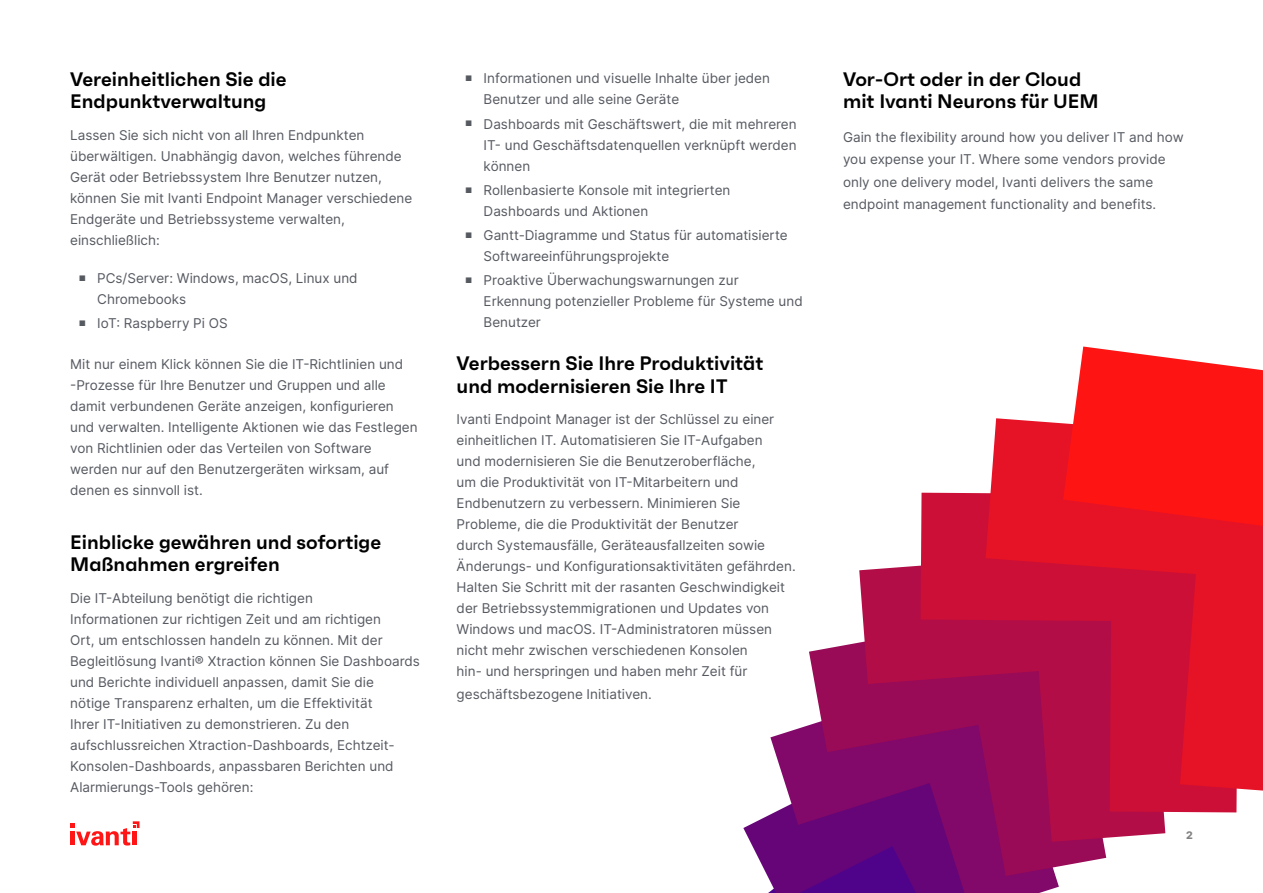
<style>
.page{position:relative;width:1263px;height:893px;background:#fff}
.page>*{position:absolute;margin:0;border:0;box-sizing:border-box;transform-origin:0 0}
.t1{font:600 19.5px/22.5px "Faktum";color:#000}
.t2{font:13.5px/21px "Inter";color:#555960}
.t3{font:800 10.5px "Inter";color:#848182}
</style>
<div class="page">
<svg style="left:70px;top:821px;width:69px;height:25px"></svg>
<svg style="left:743px;top:814px;width:27px;height:79px"></svg>
<svg style="left:770px;top:725px;width:289px;height:168px;background:#7d2184"></svg>
<svg style="left:809px;top:642px;width:297px;height:234px;background:#891b74"></svg>
<svg style="left:859px;top:565px;width:306px;height:277px;background:#9a125f"></svg>
<svg style="left:920px;top:493px;width:317px;height:319px;background:#ae0d4a"></svg>
<svg style="left:985px;top:418px;width:278px;height:373px;background:#c6143f"></svg>
<svg style="left:1063px;top:346px;width:200px;height:414px;background:#e41b2f"></svg>
<h1 class="t1" style="left:70px;top:67px;width:218px">Vereinheitlichen Sie die<br>Endpunktverwaltung</h1>
<p class="t2" style="left:70px;top:124px;width:344px">Lassen Sie sich nicht von all Ihren Endpunkten überwältigen. Unabhängig davon, welches führende Gerät oder Betriebssystem Ihre Benutzer nutzen, können Sie mit Ivanti Endpoint Manager verschiedene Endgeräte und Betriebssysteme verwalten, einschließlich:</p>
<p class="t2" style="left:97px;top:267px;width:262px;text-indent:-18px"><sup>■</sup> PCs/Server: Windows, macOS, Linux und<br>Chromebooks</p>
<p class="t2" style="left:79px;top:312px;width:150px"><sup>■</sup> IoT: Raspberry Pi OS</p>
<p class="t2" style="left:70px;top:354px;width:349px">Mit nur einem Klick können Sie die IT-Richtlinien und -Prozesse für Ihre Benutzer und Gruppen und alle damit verbundenen Geräte anzeigen, konfigurieren und verwalten. Intelligente Aktionen wie das Festlegen von Richtlinien oder das Verteilen von Software werden nur auf den Benutzergeräten wirksam, auf denen es sinnvoll ist.</p>
<h1 class="t1" style="left:70px;top:530px;width:313px">Einblicke gewähren und sofortige<br>Maßnahmen ergreifen</h1>
<p class="t2" style="left:70px;top:587px;width:351px">Die IT-Abteilung benötigt die richtigen<br>Informationen zur richtigen Zeit und am richtigen<br>Ort, um entschlossen handeln zu können. Mit der Begleitlösung Ivanti® Xtraction können Sie Dashboards und Berichte individuell anpassen, damit Sie die<br>nötige Transparenz erhalten, um die Effektivität<br>Ihrer IT-Initiativen zu demonstrieren. Zu den aufschlussreichen Xtraction-Dashboards, Echtzeit-Konsolen-Dashboards, anpassbaren Berichten und Alarmierungs-Tools gehören:</p>
<p class="t2" style="left:484px;top:68px;width:288px;text-indent:-18px"><sup>■</sup> Informationen und visuelle Inhalte über jeden<br>Benutzer und alle seine Geräte</p>
<p class="t2" style="left:484px;top:113px;width:315px;text-align:justify;text-indent:-18px"><sup>■</sup> Dashboards mit Geschäftswert, die mit mehreren IT- und Geschäftsdatenquellen verknüpft werden können</p>
<p class="t2" style="left:484px;top:179px;width:248px;text-indent:-18px"><sup>■</sup> Rollenbasierte Konsole mit integrierten<br>Dashboards und Aktionen</p>
<p class="t2" style="left:484px;top:224px;width:306px;text-indent:-18px"><sup>■</sup> Gantt-Diagramme und Status für automatisierte<br>Softwareeinführungsprojekte</p>
<p class="t2" style="left:484px;top:270px;width:321px;text-indent:-18px"><sup>■</sup> Proaktive Überwachungswarnungen zur<br>Erkennung potenzieller Probleme für Systeme und<br>Benutzer</p>
<h1 class="t1" style="left:457px;top:352px;width:308px">Verbessern Sie Ihre Produktivität und modernisieren Sie Ihre IT</h1>
<p class="t2" style="left:457px;top:409px;width:341px">Ivanti Endpoint Manager ist der Schlüssel zu einer einheitlichen IT. Automatisieren Sie IT-Aufgaben<br>und modernisieren Sie die Benutzeroberfläche,<br>um die Produktivität von IT-Mitarbeitern und Endbenutzern zu verbessern. Minimieren Sie Probleme, die die Produktivität der Benutzer<br>durch Systemausfälle, Geräteausfallzeiten sowie Änderungs- und Konfigurationsaktivitäten gefährden.<br>Halten Sie Schritt mit der rasanten Geschwindigkeit der Betriebssystemmigrationen und Updates von Windows und macOS. IT-Administratoren müssen nicht mehr zwischen verschiedenen Konsolen<br>hin- und herspringen und haben mehr Zeit für</p>
<p class="t2" style="left:457px;top:683px;width:197px">geschäftsbezogene Initiativen.</p>
<h1 class="t1" style="left:843px;top:67px;width:257px">Vor-Ort oder in der Cloud mit Ivanti Neurons für UEM</h1>
<p class="t2" style="left:843px;top:125px;width:342px;line-height:22.5px">Gain the flexibility around how you deliver IT and how you expense your IT. Where some vendors provide only one delivery model, Ivanti delivers the same endpoint management functionality and benefits.</p>
<p class="t3" style="left:1186px;top:828px;width:8px">2</p>
</div>
